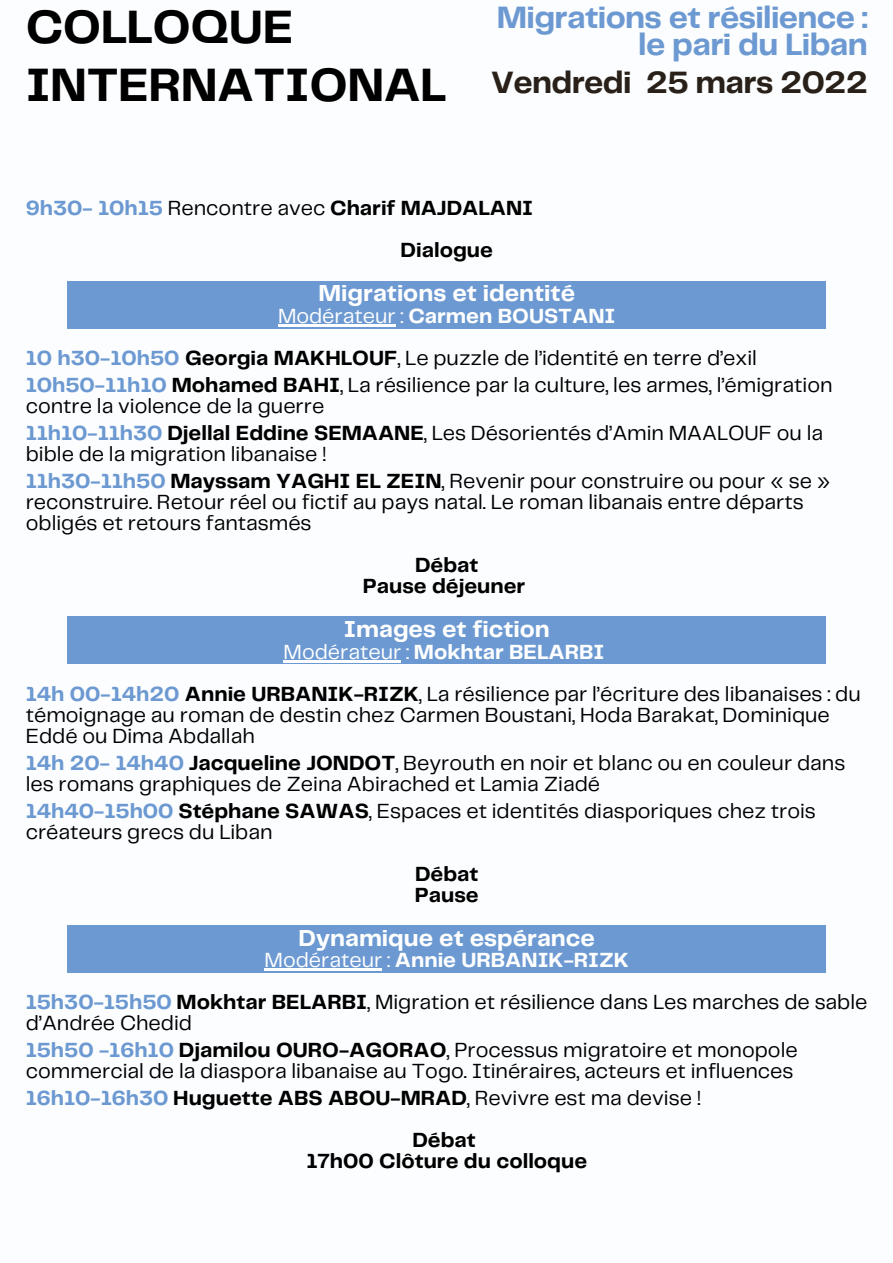
<style>
.page{position:relative;width:893px;height:1263px;background:#fbfdfe}
.page>*{position:absolute;margin:0;border:0;box-sizing:border-box;transform-origin:0 0}
.t1{font:700 48.6px/58.1px "Telegraf";letter-spacing:-.01em;color:#000}
.t2{font:700 32.1px/27px "Telegraf";letter-spacing:-.02em;color:#6c99d1;text-align:right}
.t3{font:700 32.1px "Telegraf";letter-spacing:-.02em;color:#292119}
.t4{font:700 24px "Telegraf";color:#fff}
.t5{font:21.3px/21px "Telegraf";color:#000}
.t6{font:700 21.3px "Telegraf";color:#000}
.t7{font:700 21.3px "Telegraf";color:#fff}
.s1{color:#6c99d1}
.s2{font-weight:400}
.s3{font-weight:700;color:#6c99d1}
.s4{font-weight:700}
</style>
<div class="page">
<div style="left:68px;top:616px;width:758px;height:48px;background:#6c99d1"></div>
<div style="left:68px;top:925px;width:758px;height:48px;background:#6c99d1"></div>
<div style="left:68px;top:281px;width:758px;height:48px;background:#6c99d1"></div>
<hr style="left:278px;top:324px;width:118px;height:2px;background:#fff">
<hr style="left:284px;top:660px;width:117px;height:2px;background:#fff">
<hr style="left:265px;top:969px;width:117px;height:2px;background:#fff">
<p class="t1" style="left:26px;top:0;width:422px">COLLOQUE<br>INTERNATIONAL</p>
<p class="t2" style="left:497px;top:6px;width:372px">Migrations et résilience : le pari du Liban</p>
<p class="t3" style="left:491px;top:69px;width:379px">Vendredi 25 mars 2022</p>
<p class="t6" style="left:26px;top:199px;width:509px"><span class="s1">9h30- 10h15</span> <span class="s2">Rencontre avec</span> Charif MAJDALANI</p>
<p class="t6" style="left:400px;top:241px;width:94px">Dialogue</p>
<p class="t4" style="left:318px;top:283px;width:258px">Migrations et identité</p>
<p class="t7" style="left:278px;top:307px;width:339px"><span class="s2">Modérateur :</span> Carmen BOUSTANI</p>
<p class="t5" style="left:26px;top:348px;width:732px"><span class="s3">10 h30-10h50</span> <span class="s4">Georgia MAKHLOUF</span>, Le puzzle de l’identité en terre d’exil</p>
<p class="t5" style="left:26px;top:375px;width:808px"><span class="s3">10h50-11h10</span> <span class="s4">Mohamed BAHI</span>, La résilience par la culture, les armes, l’émigration contre la violence de la guerre</p>
<p class="t5" style="left:26px;top:423px;width:799px"><span class="s3">11h10-11h30</span> <span class="s4">Djellal Eddine SEMAANE</span>, Les Désorientés d’Amin MAALOUF ou la bible de la migration libanaise !</p>
<p class="t5" style="left:26px;top:471px;width:806px"><span class="s3">11h30-11h50</span> <span class="s4">Mayssam YAGHI EL ZEIN</span>, Revenir pour construire ou pour « se » reconstruire. Retour réel ou fictif au pays natal. Le roman libanais entre départs obligés et retours fantasmés</p>
<p class="t6" style="left:415px;top:556px;width:65px">Débat</p>
<p class="t6" style="left:363px;top:577px;width:164px">Pause déjeuner</p>
<p class="t4" style="left:344px;top:619px;width:207px">Images et fiction</p>
<p class="t7" style="left:284px;top:642px;width:322px"><span class="s2">Modérateur :</span> Mokhtar BELARBI</p>
<p class="t5" style="left:26px;top:684px;width:836px"><span class="s3">14h 00-14h20</span> <span class="s4">Annie URBANIK-RIZK</span>, La résilience par l’écriture des libanaises : du témoignage au roman de destin chez Carmen Boustani, Hoda Barakat, Dominique<br>Eddé ou Dima Abdallah</p>
<p class="t5" style="left:26px;top:753px;width:821px"><span class="s3">14h 20- 14h40</span> <span class="s4">Jacqueline JONDOT</span>, Beyrouth en noir et blanc ou en couleur dans les romans graphiques de Zeina Abirached et Lamia Ziadé</p>
<p class="t5" style="left:26px;top:801px;width:791px"><span class="s3">14h40-15h00</span> <span class="s4">Stéphane SAWAS</span>, Espaces et identités diasporiques chez trois créateurs grecs du Liban</p>
<p class="t6" style="left:415px;top:864px;width:65px">Débat</p>
<p class="t6" style="left:415px;top:885px;width:65px">Pause</p>
<p class="t4" style="left:299px;top:927px;width:298px">Dynamique et espérance</p>
<p class="t7" style="left:265px;top:951px;width:366px"><span class="s2">Modérateur :</span> Annie URBANIK-RIZK</p>
<p class="t5" style="left:26px;top:993px;width:843px"><span class="s3">15h30-15h50</span> <span class="s4">Mokhtar BELARBI</span>, Migration et résilience dans Les marches de sable d’Andrée Chedid</p>
<p class="t5" style="left:26px;top:1041px;width:773px"><span class="s3">15h50 -16h10</span> <span class="s4">Djamilou OURO-AGORAO</span>, Processus migratoire et monopole commercial de la diaspora libanaise au Togo. Itinéraires, acteurs et influences</p>
<p class="t6" style="left:26px;top:1089px;width:677px"><span class="s1">16h10-16h30</span> Huguette ABS ABOU-MRAD<span class="s2">, Revivre est ma devise !</span></p>
<p class="t6" style="left:412px;top:1131px;width:65px">Débat</p>
<p class="t6" style="left:306px;top:1152px;width:282px">17h00 Clôture du colloque</p>
</div>
